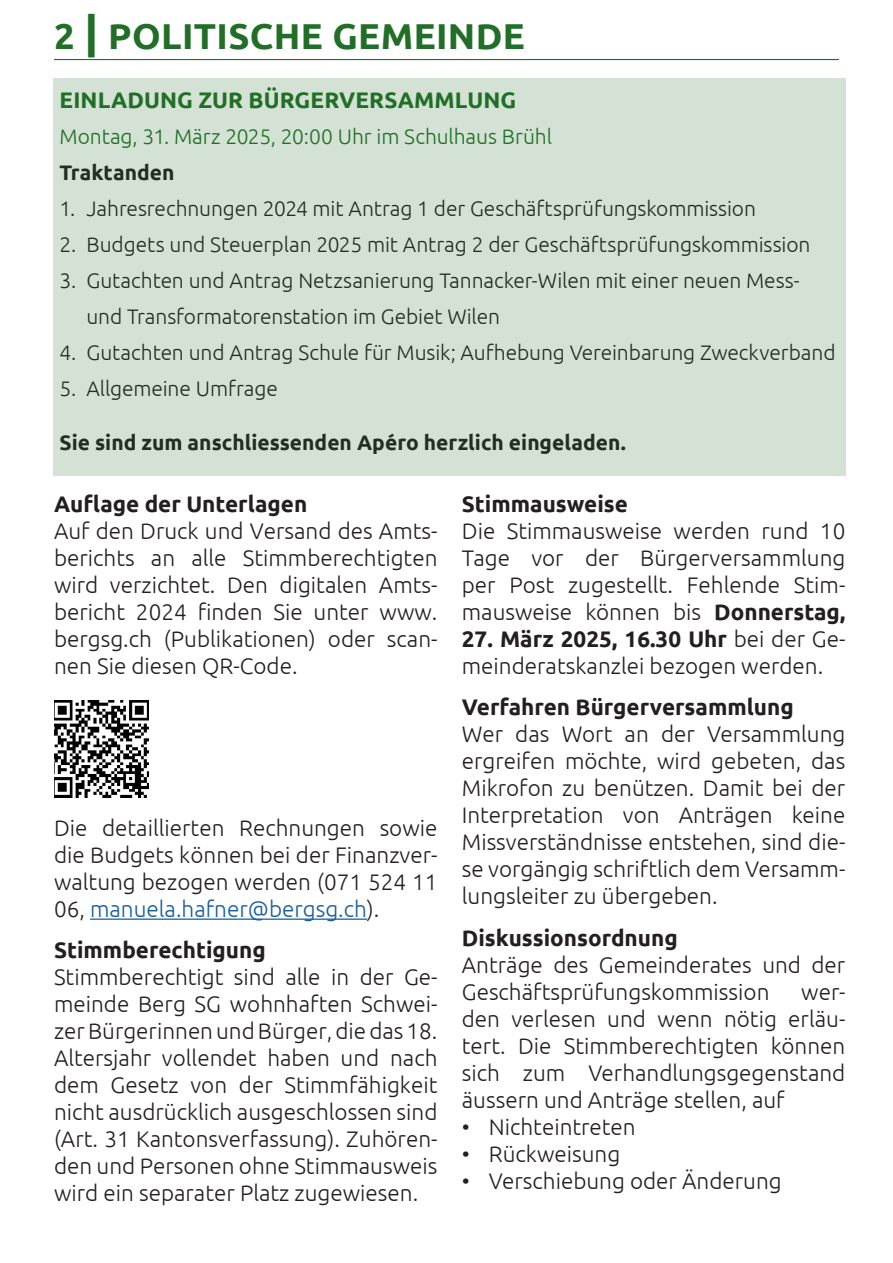
<style>
.page{position:relative;width:893px;height:1263px;background:#fff}
.page>*{position:absolute;margin:0;border:0;box-sizing:border-box;transform-origin:0 0}
.t1{font:700 36px "Ubuntu";letter-spacing:.01em;color:#216e26}
.Normaler_Text{font:300 22.5px/27px "Ubuntu";color:#231f20;text-align:justify}
.Untertitel{font:300 22.5px/27px "Ubuntu";color:#231f20;text-align:justify}
.Untertitel-2{font:700 22.5px "Ubuntu";color:#231f20}
.Titel{font:700 22.5px "Ubuntu";letter-spacing:.005em;color:#216e26}
.t2{font:300 21px/36px "Ubuntu";letter-spacing:-.005em;color:#231f20}
.Titel-2{font:700 21px "Ubuntu";color:#231f20}
.Titel-3{font:300 21px "Ubuntu";letter-spacing:-.005em;color:#216e26}
.s1{font-style:inherit}
.s2{font-size:45px}
.s3{color:#175d9e}
.s4{font-weight:700}
</style>
<div class="page">
<hr style="left:54px;top:59px;width:785px;height:1px;background:#216e26">
<div style="left:53px;top:79px;width:792px;height:397px;background:#d3e2d4"></div>
<hr style="left:90px;top:918px;width:277px;height:2px;background:#175d9e">
<img style="left:54px;top:701px;width:95px;height:97px">
<h1 class="t1" style="left:54px;top:13px;width:472px"><span class="s1">2</span> <span class="s2">|</span> POLITISCHE GEMEINDE</h1>
<p class="Titel" style="left:60px;top:85px;width:458px">EINLADUNG ZUR BÜRGERVERSAMMLUNG</p>
<p class="Titel-3" style="left:60px;top:124px;width:494px">Montag, 31. März 2025, 20:00 Uhr im Schulhaus Brühl</p>
<p class="Titel-2" style="left:60px;top:159px;width:116px">Traktanden</p>
<p class="t2" style="left:60px;top:190px;width:698px">1. Jahresrechnungen 2024 mit Antrag 1 der Geschäftsprüfungskommission</p>
<p class="t2" style="left:60px;top:226px;width:752px">2. Budgets und Steuerplan 2025 mit Antrag 2 der Geschäftsprüfungskommission</p>
<p class="t2" style="left:87px;top:262px;width:715px;text-indent:-27px">3. Gutachten und Antrag Netzsanierung Tannacker-Wilen mit einer neuen Mess&shy;und Transformatorenstation im Gebiet Wilen</p>
<p class="t2" style="left:60px;top:334px;width:778px">4. Gutachten und Antrag Schule für Musik; Aufhebung Vereinbarung Zweckverband</p>
<p class="t2" style="left:60px;top:370px;width:220px">5. Allgemeine Umfrage</p>
<p class="Titel-2" style="left:60px;top:429px;width:568px">Sie sind zum anschliessenden Apéro herzlich eingeladen.</p>
<p class="Untertitel-2" style="left:54px;top:489px;width:255px">Auflage der Unterlagen</p>
<p class="Normaler_Text" style="left:54px;top:517px;width:385px">Auf den Druck und Versand des Amts&shy;berichts an alle Stimmberechtigten wird verzichtet. Den digitalen Amts&shy;bericht 2024 finden Sie unter www. bergsg.ch (Publikationen) oder scan&shy;nen Sie diesen QR-Code.</p>
<p class="Normaler_Text" style="left:54px;top:814px;width:385px">Die detaillierten Rechnungen sowie die Budgets können bei der Finanzver&shy;waltung bezogen werden (071 524 11<br>06, <span class="s3">manuela.hafner@bergsg.ch</span>).</p>
<p class="Untertitel-2" style="left:54px;top:935px;width:213px">Stimmberechtigung</p>
<p class="Normaler_Text" style="left:54px;top:963px;width:385px">Stimmberechtigt sind alle in der Ge&shy;meinde Berg SG wohnhaften Schwei&shy;zer Bürgerinnen und Bürger, die das 18.<br>Altersjahr vollendet haben und nach dem Gesetz von der Stimmfähigkeit nicht ausdrücklich ausgeschlossen sind (Art. 31 Kantonsverfassung). Zuhören&shy;den und Personen ohne Stimmausweis wird ein separater Platz zugewiesen.</p>
<p class="Untertitel-2" style="left:462px;top:489px;width:168px">Stimmausweise</p>
<p class="Untertitel" style="left:462px;top:517px;width:385px">Die Stimmausweise werden rund 10<br>Tage vor der Bürgerversammlung per Post zugestellt. Fehlende Stim&shy;mausweise können bis <span class="s4">Donnerstag,</span></p>
<p class="Untertitel" style="left:462px;top:625px;width:385px"><span class="s4">27. März 2025, 16.30 Uhr</span> bei der Ge&shy;meinderatskanzlei bezogen werden.</p>
<p class="Untertitel-2" style="left:462px;top:692px;width:333px">Verfahren Bürgerversammlung</p>
<p class="Untertitel" style="left:462px;top:720px;width:385px">Wer das Wort an der Versammlung ergreifen möchte, wird gebeten, das Mikrofon zu benützen. Damit bei der Interpretation von Anträgen keine Missverständnisse entstehen, sind die&shy;se vorgängig schriftlich dem Versamm&shy;lungsleiter zu übergeben.</p>
<p class="Untertitel-2" style="left:462px;top:923px;width:217px">Diskussionsordnung</p>
<p class="Untertitel" style="left:462px;top:950px;width:385px">Anträge des Gemeinderates und der<br>Geschäftsprüfungskommission</p>
<p class="Untertitel" style="left:462px;top:977px;width:385px;text-indent:339px">wer&shy;den verlesen und wenn nötig erläu&shy;tert. Die Stimmberechtigten können sich zum Verhandlungsgegenstand äussern und Anträge stellen, auf</p>
<p class="Normaler_Text" style="left:462px;top:1112px;width:175px">• Nichteintreten</p>
<p class="Normaler_Text" style="left:462px;top:1139px;width:160px">• Rückweisung</p>
<p class="Normaler_Text" style="left:462px;top:1166px;width:321px">• Verschiebung oder Änderung</p>
</div>
